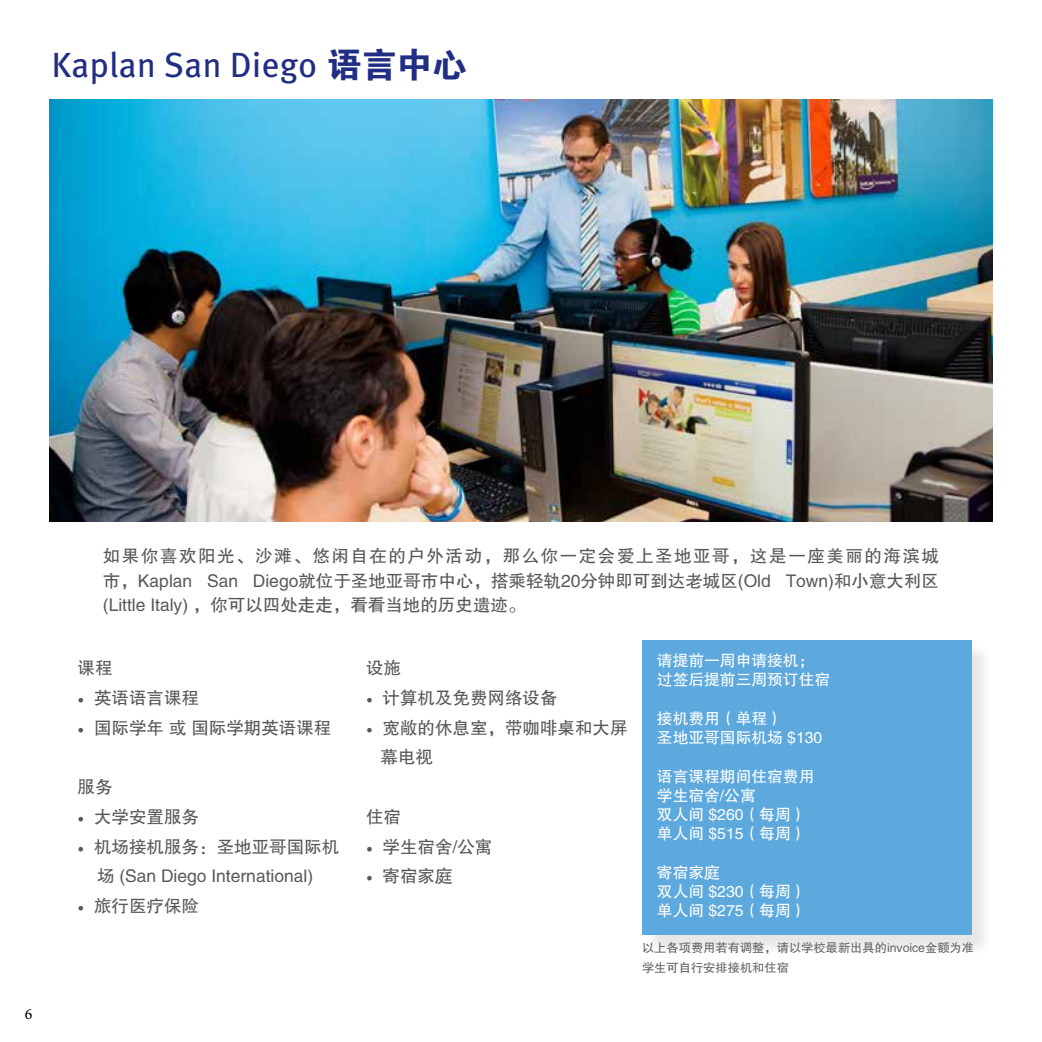
<style>
.page{position:relative;width:1042px;height:1042px;background:#fff}
.page>*{position:absolute;margin:0;border:0;box-sizing:border-box;transform-origin:0 0}
.t1{font:35px "Meta Pro";color:#222e84}
.t2{font:17.5px/24.5px "FZHTJW GB1 0";color:#58585b;text-align:justify}
.t3{font:15.75px/19.2px "FZHTJW GB1 0";color:#fff}
.t4{font:15.75px "Minion Pro";color:#000}
.t5{font:12.25px/19.6px "FZHTJW GB1 0";color:#636363}
.s1{font-family:"FZDHTK GBK1 0"}
.s2{font-family:"Minion Pro"}
</style>
<div class="page">
<div style="left:644px;top:642px;width:349px;height:314px;background:#000;opacity:.1"></div>
<div style="left:642px;top:640px;width:329px;height:294px;background:#5da9dd"></div>
<img style="left:50px;top:99px;width:942px;height:422px">
<h1 class="t1" style="left:51px;top:38px;width:417px">Kaplan San Diego <span class="s1">语言中心</span></h1>
<p class="t4" style="left:25px;top:1003px;width:9px">6</p>
<p class="t2" style="left:103px;top:544px;width:837px">如果你喜欢阳光、沙滩、悠闲自在的户外活动，那么你一定会爱上圣地亚哥，这是一座美丽的海滨城市，Kaplan San Diego就位于圣地亚哥市中心，搭乘轻轨20分钟即可到达老城区(Old Town)和小意大利区(Little Italy) ，你可以四处走走，看看当地的历史遗迹。</p>
<p class="t2" style="left:78px;top:656px;width:36px">课程</p>
<p class="t2" style="left:78px;top:686px;width:123px"><span class="s2">•</span> 英语语言课程</p>
<p class="t2" style="left:78px;top:715px;width:255px"><span class="s2">•</span> 国际学年或国际学期英语课程</p>
<p class="t2" style="left:78px;top:775px;width:36px">服务</p>
<p class="t2" style="left:78px;top:805px;width:123px"><span class="s2">•</span> 大学安置服务</p>
<p class="t2" style="left:78px;top:832px;width:263px;line-height:29.8px;text-align:center"><span class="s2">•</span> 机场接机服务：圣地亚哥国际机场 (San Diego International)</p>
<p class="t2" style="left:78px;top:894px;width:123px"><span class="s2">•</span> 旅行医疗保险</p>
<p class="t2" style="left:366px;top:656px;width:36px">设施</p>
<p class="t2" style="left:366px;top:686px;width:193px"><span class="s2">•</span> 计算机及免费网络设备</p>
<p class="t2" style="left:380px;top:713px;width:248px;line-height:29.8px;text-indent:-15px"><span class="s2">•</span> 宽敞的休息室，带咖啡桌和大屏幕电视</p>
<p class="t2" style="left:366px;top:805px;width:36px">住宿</p>
<p class="t2" style="left:366px;top:834px;width:128px"><span class="s2">•</span> 学生宿舍/公寓</p>
<p class="t2" style="left:366px;top:864px;width:88px"><span class="s2">•</span> 寄宿家庭</p>
<p class="t3" style="left:657px;top:651px;width:175px">请提前一周申请接机；过签后提前三周预订住宿</p>
<p class="t3" style="left:657px;top:709px;width:167px">接机费用（单程）<br>圣地亚哥国际机场 $130</p>
<p class="t3" style="left:657px;top:766px;width:159px">语言课程期间住宿费用学生宿舍/公寓<br>双人间 $260（每周）单人间 $515（每周）</p>
<p class="t3" style="left:657px;top:863px;width:151px">寄宿家庭<br>双人间 $230（每周）单人间 $275（每周）</p>
<p class="t5" style="left:642px;top:938px;width:334px">以上各项费用若有调整，请以学校最新出具的invoice金额为准学生可自行安排接机和住宿</p>
</div>
